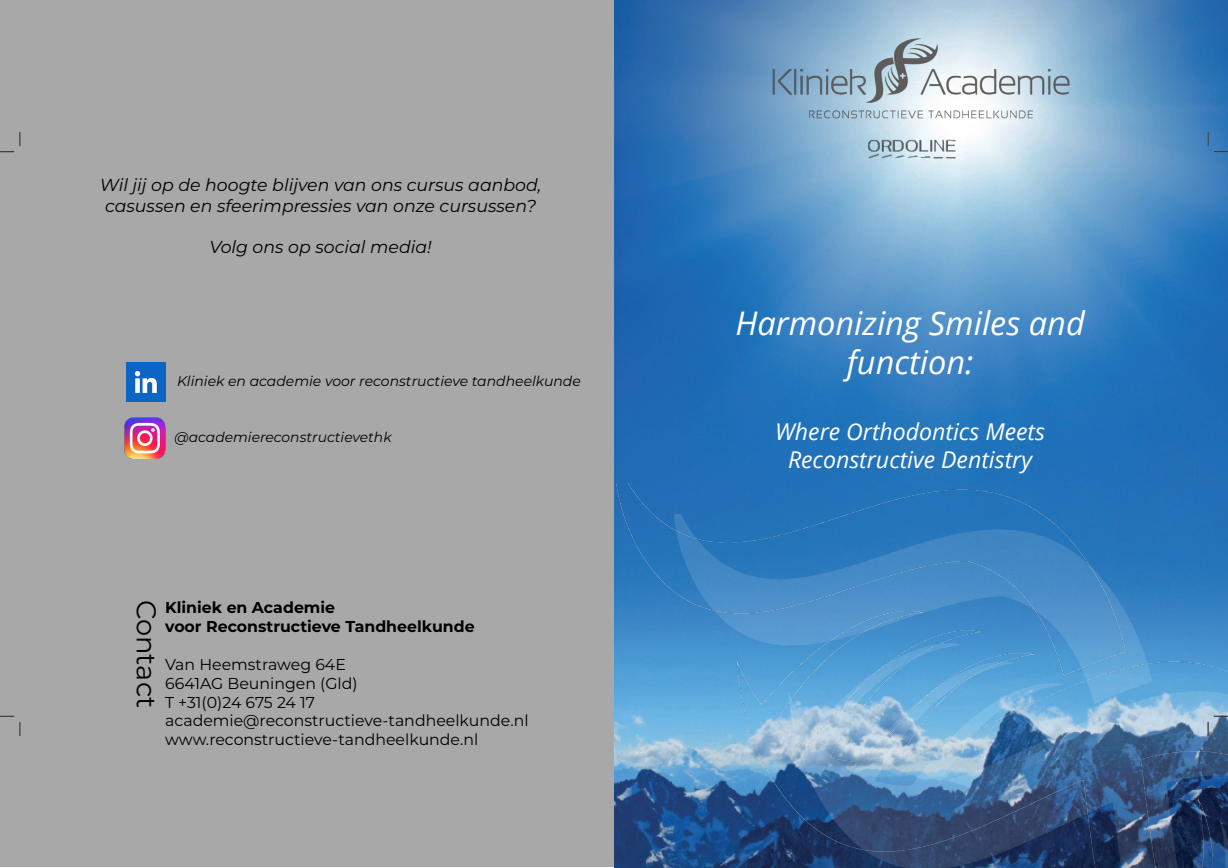
<style>
.page{position:relative;width:1228px;height:868px;background:#fff}
.page>*{position:absolute;margin:0;border:0;box-sizing:border-box;transform-origin:0 0}
.t1{font:italic 32.58px/39.1px "Open Sans";color:#fff;text-align:center}
.t2{font:27.3px "Montserrat";color:#000}
.t3{font:italic 23.13px/27.8px "Open Sans";color:#fff;text-align:center}
.t4{font:italic 17.32px/20.8px "Montserrat";color:#000;text-align:center}
.t5{font:15.75px/18.9px "Montserrat";color:#000}
.t6{font:700 15.75px/18.9px "Montserrat";color:#000}
.t7{font:italic 14px "Montserrat";color:#000}
.t8{font:italic 13.89px "Montserrat";color:#000}
</style>
<div class="page">
<div style="left:0;top:0;width:614px;height:866px;background:#a8a8a8"></div>
<img style="left:614px;top:0;width:614px;height:483px">
<img style="left:614px;top:483px;width:614px;height:385px">
<svg style="left:0;top:152px;width:14px;height:1px"></svg>
<svg style="left:1214px;top:152px;width:14px;height:1px"></svg>
<svg style="left:0;top:716px;width:14px;height:1px"></svg>
<svg style="left:20px;top:132px;width:1px;height:14px"></svg>
<svg style="left:20px;top:722px;width:1px;height:14px"></svg>
<svg style="left:1208px;top:132px;width:1px;height:14px"></svg>
<svg style="left:1208px;top:716px;width:20px;height:20px"></svg>
<img style="left:127px;top:363px;width:38px;height:38px">
<img style="left:125px;top:418px;width:40px;height:41px">
<img style="left:861px;top:132px;width:98px;height:30px">
<img style="left:773px;top:38px;width:296px;height:81px">
<p class="t4" style="left:100px;top:174px;width:443px">Wil jij op de hoogte blijven van ons cursus aanbod, casussen en sfeerimpressies van onze cursussen?</p>
<p class="t4" style="left:210px;top:236px;width:224px">Volg ons op social media!</p>
<p class="t7" style="left:177px;top:372px;width:405px">Kliniek en academie voor reconstructieve tandheelkunde</p>
<p class="t8" style="left:174px;top:428px;width:219px">@academiereconstructievethk</p>
<h2 class="t2" style="left:165px;top:600px;width:110px;rotate:90deg">Contact</h2>
<p class="t6" style="left:165px;top:597px;width:311px">Kliniek en Academie<br>voor Reconstructieve Tandheelkunde</p>
<p class="t5" style="left:165px;top:654px;width:365px">Van Heemstraweg 64E<br>6641AG Beuningen (Gld)<br>T +31(0)24 675 24 17 academie@reconstructieve-tandheelkunde.nl www.reconstructieve-tandheelkunde.nl</p>
<h1 class="t1" style="left:735px;top:303px;width:351px">Harmonizing Smiles and function:</h1>
<h3 class="t3" style="left:775px;top:417px;width:271px">Where Orthodontics Meets<br>Reconstructive Dentistry</h3>
</div>
